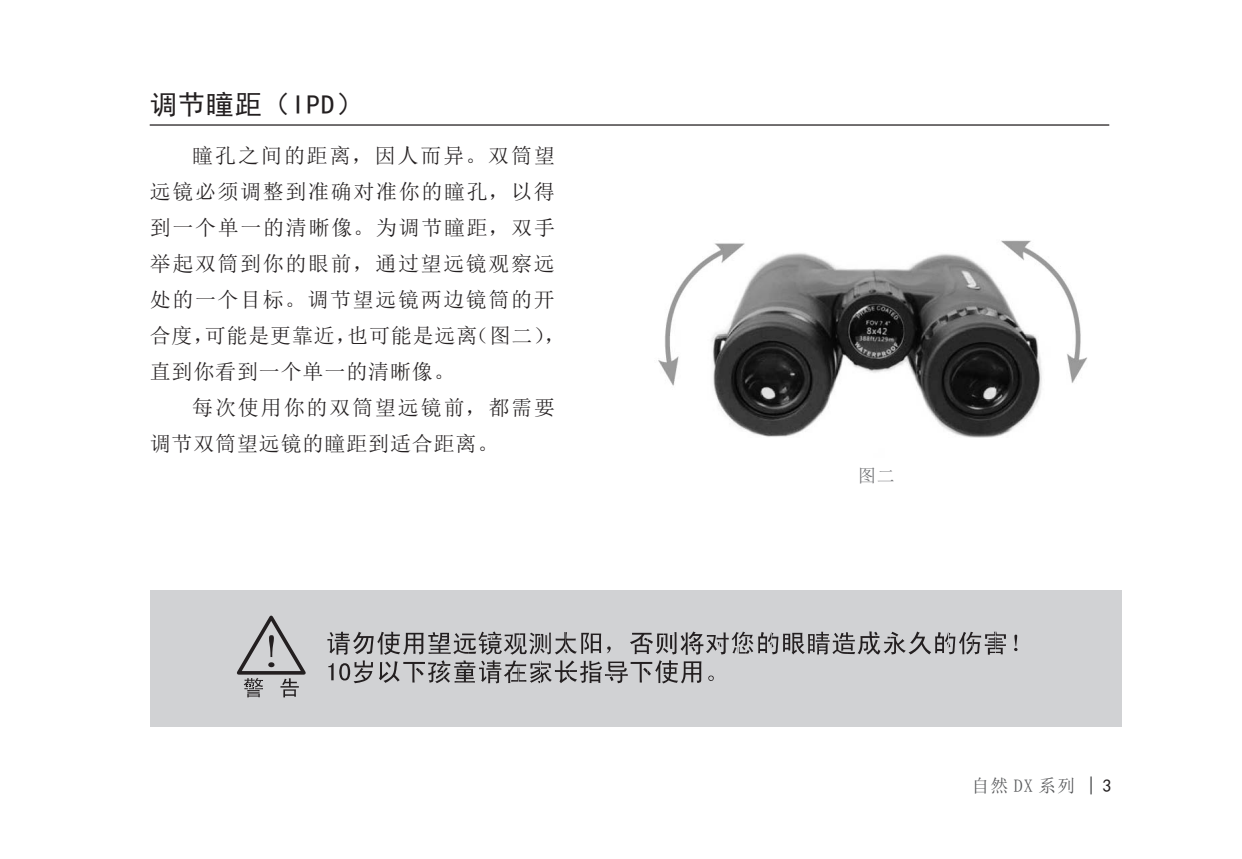
<style>
.page{position:relative;width:1242px;height:859px;background:#fff}
.page>*{position:absolute;margin:0;border:0;box-sizing:border-box;transform-origin:0 0}
.t1{font:27px "Sim Hei";letter-spacing:.05em;color:#231f20}
.正文{font:21px/36px "Sim Sun";letter-spacing:.08em;color:#231f20}
.正文-2{font:21px/36px "Sim Sun";letter-spacing:.04em;color:#231f20}
.t2{font:18px "Sim Sun";letter-spacing:.05em;color:#57585a}
.说明{font:18px "Sim Sun";color:#6c6d70}
.s1{font-family:"Sim Hei"}
.s2{font-family:"Sim Hei";color:#231f20}
</style>
<div class="page">
<hr style="left:150px;top:124px;width:959px;height:2px;background:#231f20">
<img style="left:658px;top:240px;width:429px;height:198px">
<div style="left:150px;top:590px;width:971px;height:137px;background:#d1d2d4"></div>
<svg style="left:327px;top:631px;width:690px;height:52px"></svg>
<svg style="left:237px;top:615px;width:69px;height:82px"></svg>
<p class="t1" style="left:150px;top:90px;width:215px">调节瞳距（IPD）</p>
<p class="正文" style="left:150px;top:137px;width:417px;text-indent:43px">瞳孔之间的距离，因人而异。双筒望远镜必须调整到准确对准你的瞳孔，以得到一个单一的清晰像。为调节瞳距，双手举起双筒到你的眼前，通过望远镜观察远处的一个目标。调节望远镜两边镜筒的开合度，可能是更靠近，也可能是远离（图二），直到你看到一个单一的清晰像。</p>
<p class="正文-2" style="left:150px;top:389px;width:407px;text-indent:43px">每次使用你的双筒望远镜前，都需要调节双筒望远镜的瞳距到适合距离。</p>
<p class="说明" style="left:858px;top:467px;width:38px">图二</p>
<p class="t2" style="left:971px;top:776px;width:141px">自然DX系列 <span class="s1">|</span><span class="s2">3</span></p>
</div>
